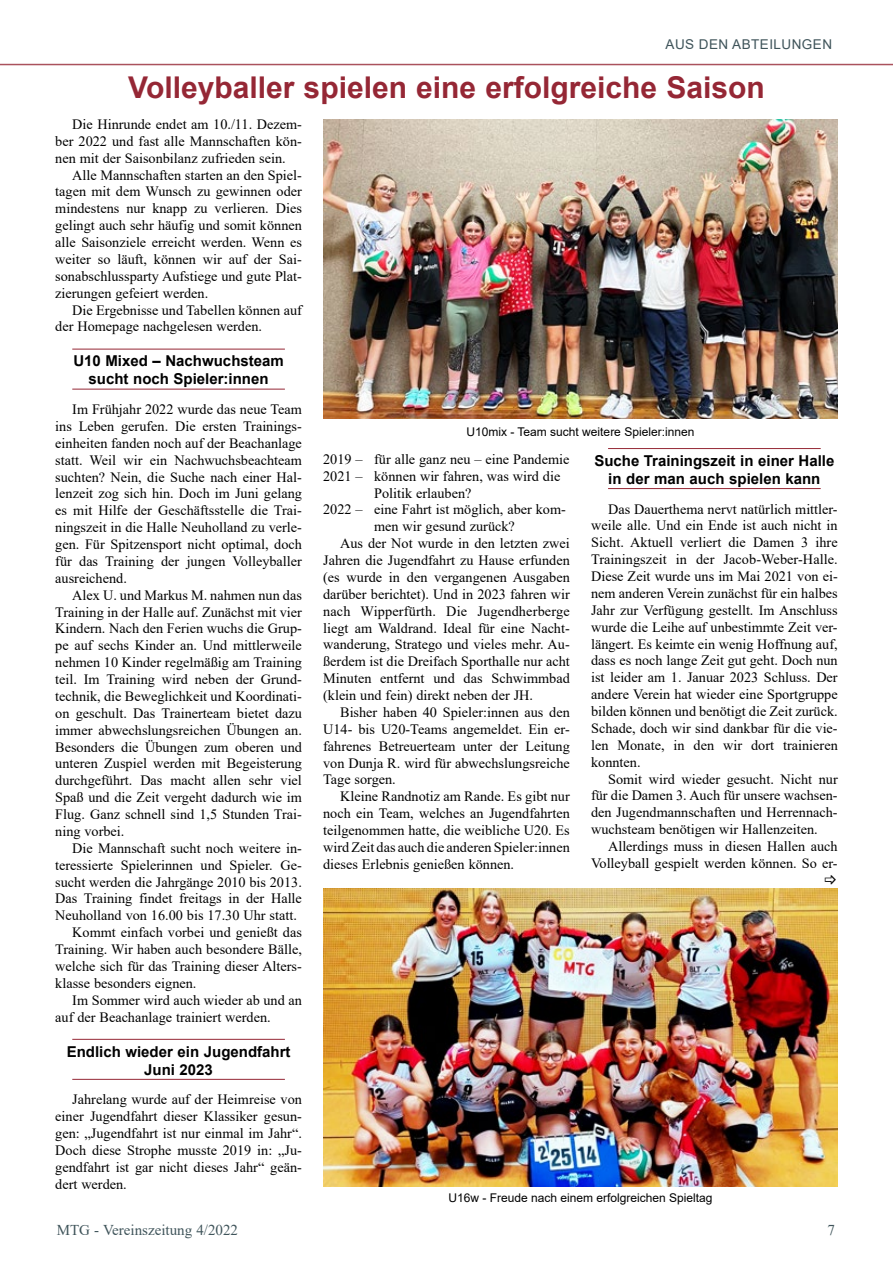
<style>
.page{position:relative;width:893px;height:1263px;background:#fff}
.page>*{position:absolute;margin:0;border:0;box-sizing:border-box;transform-origin:0 0}
.t1{font:700 30px "Arial";color:#952735}
.t2{font:700 15px/18px "Arial";color:#000;text-align:center}
.t3{font:15px "Times New Roman";color:#3f545a}
.t4{font:14.25px/16.8px "Times New Roman";color:#000;text-align:justify}
.t5{font:13.5px "Arial";letter-spacing:.035em;color:#3f545a}
.t6{font:12px "Arial";color:#000}
</style>
<div class="page">
<img style="left:323px;top:119px;width:515px;height:300px">
<img style="left:323px;top:889px;width:515px;height:297px">
<hr style="left:0;top:64px;width:893px;height:1px;background:#aa525d">
<hr style="left:72px;top:349px;width:213px;height:1px;background:#952735">
<hr style="left:72px;top:389px;width:213px;height:1px;background:#952735">
<hr style="left:72px;top:1039px;width:213px;height:1px;background:#952735">
<hr style="left:72px;top:1079px;width:213px;height:1px;background:#952735">
<hr style="left:608px;top:448px;width:213px;height:1px;background:#952735">
<hr style="left:608px;top:488px;width:213px;height:1px;background:#952735">
<p class="t5" style="left:666px;top:35px;width:168px">AUS DEN ABTEILUNGEN</p>
<h1 class="t1" style="left:128px;top:67px;width:638px">Volleyballer spielen eine erfolgreiche Saison</h1>
<p class="t4" style="left:55px;top:115px;width:248px;text-indent:17px">Die Hinrunde endet am 10./11. Dezem&shy;ber 2022 und fast alle Mannschaften kön&shy;nen mit der Saisonbilanz zufrieden sein.</p>
<p class="t4" style="left:55px;top:166px;width:248px;text-indent:17px">Alle Mannschaften starten an den Spiel&shy;tagen mit dem Wunsch zu gewinnen oder mindestens nur knapp zu verlieren. Dies gelingt auch sehr häufig und somit können alle Saisonziele erreicht werden. Wenn es weiter so läuft, können wir auf der Sai&shy;sonabschlussparty Aufstiege und gute Plat&shy;zierungen gefeiert werden.</p>
<p class="t4" style="left:55px;top:301px;width:248px;text-indent:17px">Die Ergebnisse und Tabellen können auf der Homepage nachgelesen werden.</p>
<p class="t2" style="left:73px;top:352px;width:212px">U10 Mixed – Nachwuchsteam sucht noch Spieler:innen</p>
<p class="t4" style="left:55px;top:400px;width:248px;text-indent:17px">Im Frühjahr 2022 wurde das neue Team ins Leben gerufen. Die ersten Trainings&shy;einheiten fanden noch auf der Beachanlage statt. Weil wir ein Nachwuchsbeachteam suchten? Nein, die Suche nach einer Hal&shy;lenzeit zog sich hin. Doch im Juni gelang es mit Hilfe der Geschäftsstelle die Trai&shy;ningszeit in die Halle Neuholland zu verle&shy;gen. Für Spitzensport nicht optimal, doch für das Training der jungen Volleyballer ausreichend.</p>
<p class="t4" style="left:55px;top:586px;width:248px;text-indent:17px">Alex U. und Markus M. nahmen nun das Training in der Halle auf. Zunächst mit vier Kindern. Nach den Ferien wuchs die Grup&shy;pe auf sechs Kinder an. Und mittlerweile nehmen 10 Kinder regelmäßig am Training teil. Im Training wird neben der Grund&shy;technik, die Beweglichkeit und Koordinati&shy;on geschult. Das Trainerteam bietet dazu immer abwechslungsreichen Übungen an.<br>Besonders die Übungen zum oberen und unteren Zuspiel werden mit Begeisterung durchgeführt. Das macht allen sehr viel Spaß und die Zeit vergeht dadurch wie im Flug. Ganz schnell sind 1,5 Stunden Trai&shy;ning vorbei.</p>
<p class="t4" style="left:72px;top:839px;width:231px">Die Mannschaft sucht noch weitere in-</p>
<p class="t4" style="left:55px;top:856px;width:248px">teressierte Spielerinnen und Spieler. Ge-</p>
<p class="t4" style="left:55px;top:873px;width:248px">sucht werden die Jahrgänge 2010 bis 2013.</p>
<p class="t4" style="left:55px;top:890px;width:248px">Das Training findet freitags in der Halle</p>
<p class="t4" style="left:55px;top:907px;width:243px">Neuholland von 16.00 bis 17.30 Uhr statt.</p>
<p class="t4" style="left:72px;top:923px;width:231px">Kommt einfach vorbei und genießt das</p>
<p class="t4" style="left:55px;top:940px;width:248px">Training. Wir haben auch besondere Bälle,</p>
<p class="t4" style="left:55px;top:957px;width:248px">welche sich für das Training dieser Alters-</p>
<p class="t4" style="left:55px;top:974px;width:143px">klasse besonders eignen.</p>
<p class="t4" style="left:72px;top:991px;width:231px">Im Sommer wird auch wieder ab und an</p>
<p class="t4" style="left:55px;top:1008px;width:217px">auf der Beachanlage trainiert werden.</p>
<p class="t2" style="left:67px;top:1042px;width:225px">Endlich wieder ein Jugendfahrt<br>Juni 2023</p>
<p class="t4" style="left:55px;top:1091px;width:248px;text-indent:17px">Jahrelang wurde auf der Heimreise von einer Jugendfahrt dieser Klassiker gesun&shy;gen: „Jugendfahrt ist nur einmal im Jahr“.<br>Doch diese Strophe musste 2019 in: „Ju&shy;gendfahrt ist gar nicht dieses Jahr“ geän&shy;dert werden.</p>
<p class="t6" style="left:466px;top:424px;width:229px">U10mix - Team sucht weitere Spieler:innen</p>
<p class="t4" style="left:323px;top:450px;width:248px">2019 – für alle ganz neu – eine Pandemie</p>
<p class="t4" style="left:323px;top:467px;width:239px">2021 – können wir fahren, was wird die</p>
<p class="t4" style="left:374px;top:484px;width:99px">Politik erlauben?</p>
<p class="t4" style="left:323px;top:501px;width:244px">2022 – eine Fahrt ist möglich, aber kom-</p>
<p class="t4" style="left:374px;top:518px;width:142px">men wir gesund zurück?</p>
<p class="t4" style="left:340px;top:534px;width:231px">Aus der Not wurde in den letzten zwei</p>
<p class="t4" style="left:323px;top:551px;width:248px">Jahren die Jugendfahrt zu Hause erfunden</p>
<p class="t4" style="left:323px;top:568px;width:248px">(es wurde in den vergangenen Ausgaben</p>
<p class="t4" style="left:323px;top:585px;width:248px">darüber berichtet). Und in 2023 fahren wir</p>
<p class="t4" style="left:323px;top:602px;width:248px">nach Wipperfürth. Die Jugendherberge</p>
<p class="t4" style="left:323px;top:619px;width:248px">liegt am Waldrand. Ideal für eine Nacht-</p>
<p class="t4" style="left:323px;top:636px;width:248px">wanderung, Stratego und vieles mehr. Au-</p>
<p class="t4" style="left:323px;top:653px;width:248px">ßerdem ist die Dreifach Sporthalle nur acht</p>
<p class="t4" style="left:323px;top:669px;width:248px">Minuten entfernt und das Schwimmbad</p>
<p class="t4" style="left:323px;top:686px;width:211px">(klein und fein) direkt neben der JH.</p>
<p class="t4" style="left:340px;top:703px;width:231px">Bisher haben 40 Spieler:innen aus den</p>
<p class="t4" style="left:323px;top:720px;width:248px">U14- bis U20-Teams angemeldet. Ein er-</p>
<p class="t4" style="left:323px;top:737px;width:248px">fahrenes Betreuerteam unter der Leitung</p>
<p class="t4" style="left:323px;top:754px;width:248px">von Dunja R. wird für abwechslungsreiche</p>
<p class="t4" style="left:323px;top:771px;width:74px">Tage sorgen.</p>
<p class="t4" style="left:340px;top:788px;width:231px">Kleine Randnotiz am Rande. Es gibt nur</p>
<p class="t4" style="left:323px;top:804px;width:248px">noch ein Team, welches an Jugendfahrten</p>
<p class="t4" style="left:323px;top:821px;width:248px">teilgenommen hatte, die weibliche U20. Es</p>
<p class="t4" style="left:323px;top:838px;width:248px">wird Zeit das auch die anderen Spieler:innen</p>
<p class="t4" style="left:323px;top:855px;width:193px">dieses Erlebnis genießen können.</p>
<p class="t2" style="left:594px;top:452px;width:242px">Suche Trainingszeit in einer Halle in der man auch spielen kann</p>
<p class="t4" style="left:591px;top:500px;width:248px;text-indent:17px">Das Dauerthema nervt natürlich mittler&shy;weile alle. Und ein Ende ist auch nicht in Sicht. Aktuell verliert die Damen 3 ihre Trainingszeit in der Jacob-Weber-Halle.<br>Diese Zeit wurde uns im Mai 2021 von ei&shy;nem anderen Verein zunächst für ein halbes Jahr zur Verfügung gestellt. Im Anschluss wurde die Leihe auf unbestimmte Zeit ver&shy;längert. Es keimte ein wenig Hoffnung auf, dass es noch lange Zeit gut geht. Doch nun ist leider am 1. Januar 2023 Schluss. Der andere Verein hat wieder eine Sportgruppe bilden können und benötigt die Zeit zurück.<br>Schade, doch wir sind dankbar für die vie&shy;len Monate, in den wir dort trainieren konnten.</p>
<p class="t4" style="left:591px;top:770px;width:248px;text-indent:17px">Somit wird wieder gesucht. Nicht nur für die Damen 3. Auch für unsere wachsen&shy;den Jugendmannschaften und Herrennach&shy;wuchsteam benötigen wir Hallenzeiten.</p>
<p class="t4" style="left:591px;top:837px;width:248px;text-align:right">Allerdings muss in diesen Hallen auch<br>Volleyball gespielt werden können. So er-</p>
<p class="t6" style="left:448px;top:1189px;width:266px">U16w - Freude nach einem erfolgreichen Spieltag</p>
<p class="t3" style="left:57px;top:1219px;width:183px">MTG - Vereinszeitung 4/2022</p>
<p class="t3" style="left:827px;top:1219px;width:9px">7</p>
</div>
